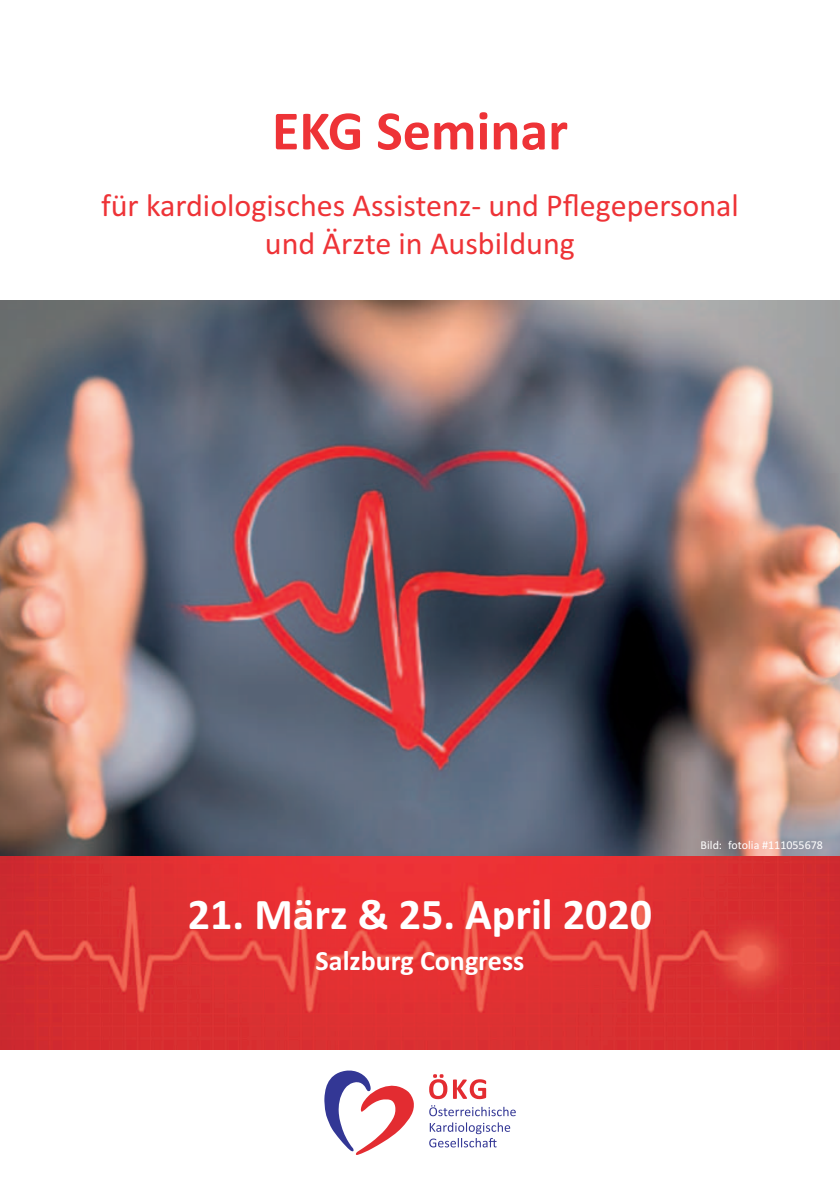
<style>
.page{position:relative;width:840px;height:1191px;background:#fff}
.page>*{position:absolute;margin:0;border:0;box-sizing:border-box;transform-origin:0 0}
.t1{font:700 56px "Calibri";color:#ee3337}
.t2{font:700 44px "Calibri";color:#fff}
.t3{font:32px/38.4px "Calibri";color:#ee3337;text-align:center}
.t4{font:700 28px "Calibri";color:#fff}
.t5{font:12px "Calibri";color:#fff}
</style>
<div class="page">
<img style="left:0;top:300px;width:839px;height:556px">
<svg style="left:0;top:856px;width:839px;height:193px;background:#de3233"></svg>
<svg style="left:324px;top:1070px;width:90px;height:85px"></svg>
<svg style="left:429px;top:1105px;width:86px;height:11px"></svg>
<svg style="left:429px;top:1122px;width:81px;height:25px"></svg>
<svg style="left:429px;top:1074px;width:57px;height:25px"></svg>
<h1 class="t1" style="left:272px;top:111px;width:297px">EKG Seminar</h1>
<p class="t3" style="left:101px;top:188px;width:639px">für kardiologisches Assistenz- und Pflegepersonal und Ärzte in Ausbildung</p>
<h2 class="t2" style="left:188px;top:899px;width:465px">21. März &amp; 25. April 2020</h2>
<p class="t4" style="left:315px;top:951px;width:210px">Salzburg Congress</p>
<p class="t5" style="left:700px;top:841px;width:124px">Bild: fotolia #111055678</p>
</div>
